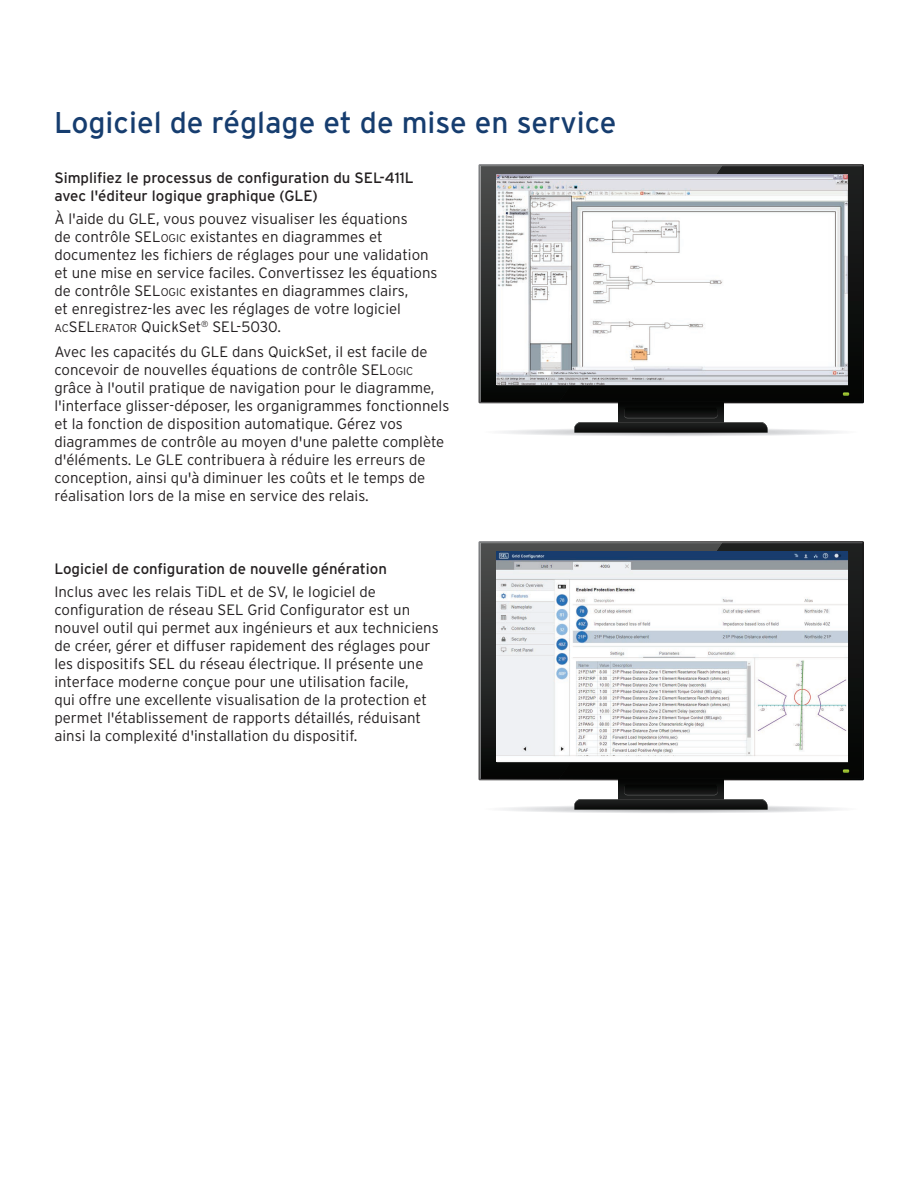
<style>
.page{position:relative;width:918px;height:1188px;background:#fff}
.page>*{position:absolute;margin:0;border:0;box-sizing:border-box;transform-origin:0 0}
.t1{font:30px "Interstate Poly";color:#163d6f}
.t2{font:300 15px/18px "Interstate Poly";color:#231f20}
.t3{font:15px/18px "Interstate Poly";color:#231f20}
.s1{font-style:inherit}
.s2{font-size:11.25px}
</style>
<div class="page">
<div style="left:497px;top:428px;width:348px;height:8px;background:#eff0f1;border-radius:50%"></div>
<div style="left:515px;top:429px;width:312px;height:7px;background:#e6e7e9;border-radius:50%"></div>
<div style="left:517px;top:429px;width:308px;height:6px;background:#ececee;border-radius:50%"></div>
<div style="left:526px;top:429px;width:290px;height:6px;background:#e6e7e9;border-radius:50%"></div>
<div style="left:535px;top:429px;width:272px;height:6px;background:#e1e2e4;border-radius:50%"></div>
<div style="left:544px;top:429px;width:254px;height:6px;background:#dddee0;border-radius:50%"></div>
<div style="left:546px;top:430px;width:250px;height:5px;background:#dddee0;border-radius:50%"></div>
<div style="left:553px;top:430px;width:236px;height:5px;background:#d9dadc;border-radius:50%"></div>
<hr style="left:563px;top:430px;width:215px;height:4px;background:#d5d6d8;border-radius:50%">
<hr style="left:571px;top:430px;width:200px;height:4px;background:#c6c7c9;border-radius:50%">
<hr style="left:608px;top:431px;width:125px;height:3px;background:#c1c2c4;border-radius:50%">
<svg style="left:478px;top:164px;width:386px;height:239px;background:#525252"></svg>
<div style="left:618px;top:399px;width:106px;height:28px;background:#050605"></div>
<svg style="left:480px;top:166px;width:382px;height:236px;background:#222423"></svg>
<svg style="left:843px;top:392px;width:6px;height:4px"></svg>
<svg style="left:574px;top:409px;width:194px;height:24px"></svg>
<img style="left:497px;top:175px;width:351px;height:210px">
<div style="left:497px;top:805px;width:348px;height:8px;background:#eff0f1;border-radius:50%"></div>
<div style="left:515px;top:806px;width:312px;height:7px;background:#e6e7e9;border-radius:50%"></div>
<div style="left:517px;top:806px;width:308px;height:6px;background:#ececee;border-radius:50%"></div>
<div style="left:526px;top:806px;width:290px;height:6px;background:#e6e7e9;border-radius:50%"></div>
<div style="left:535px;top:806px;width:272px;height:6px;background:#e1e2e4;border-radius:50%"></div>
<div style="left:544px;top:806px;width:254px;height:6px;background:#dddee0;border-radius:50%"></div>
<div style="left:546px;top:807px;width:250px;height:5px;background:#dddee0;border-radius:50%"></div>
<div style="left:553px;top:807px;width:236px;height:5px;background:#d9dadc;border-radius:50%"></div>
<hr style="left:563px;top:807px;width:215px;height:4px;background:#d5d6d8;border-radius:50%">
<hr style="left:571px;top:807px;width:200px;height:4px;background:#c6c7c9;border-radius:50%">
<hr style="left:608px;top:808px;width:125px;height:3px;background:#c1c2c4;border-radius:50%">
<svg style="left:478px;top:541px;width:386px;height:239px;background:#525252"></svg>
<div style="left:618px;top:776px;width:106px;height:28px;background:#050605"></div>
<svg style="left:480px;top:543px;width:382px;height:236px;background:#1f2122"></svg>
<svg style="left:843px;top:769px;width:6px;height:4px"></svg>
<svg style="left:574px;top:786px;width:194px;height:24px"></svg>
<img style="left:497px;top:552px;width:351px;height:210px">
<h1 class="t1" style="left:54px;top:101px;width:564px">Logiciel de réglage et de mise en service</h1>
<p class="t3" style="left:54px;top:169px;width:361px">Simplifiez le processus de configuration du SEL-411L avec l'éditeur logique graphique (GLE)</p>
<p class="t2" style="left:54px;top:209px;width:385px">À l'aide du GLE, vous pouvez visualiser les équations<br>de contrôle <span class="s1">SEL</span><span class="s2">OGIC</span> existantes en diagrammes et documentez les fichiers de réglages pour une validation et une mise en service faciles. Convertissez les équations de contrôle <span class="s1">SEL</span><span class="s2">OGIC</span> existantes en diagrammes clairs,<br>et enregistrez-les avec les réglages de votre logiciel <span class="s2">AC</span><span class="s1">SEL</span><span class="s2">ERATOR</span> QuickSet<sup>®</sup> SEL-5030.</p>
<p class="t2" style="left:54px;top:342px;width:397px">Avec les capacités du GLE dans QuickSet, il est facile de concevoir de nouvelles équations de contrôle <span class="s1">SEL</span><span class="s2">OGIC </span>grâce à l'outil pratique de navigation pour le diagramme, l'interface glisser-déposer, les organigrammes fonctionnels et la fonction de disposition automatique. Gérez vos diagrammes de contrôle au moyen d'une palette complète d'éléments. Le GLE contribuera à réduire les erreurs de conception, ainsi qu'à diminuer les coûts et le temps de réalisation lors de la mise en service des relais.</p>
<p class="t3" style="left:54px;top:560px;width:334px">Logiciel de configuration de nouvelle génération</p>
<p class="t2" style="left:54px;top:582px;width:386px">Inclus avec les relais TiDL et de SV, le logiciel de configuration de réseau SEL Grid Configurator est un nouvel outil qui permet aux ingénieurs et aux techniciens de créer, gérer et diffuser rapidement des réglages pour les dispositifs SEL du réseau électrique. Il présente une interface moderne conçue pour une utilisation facile,<br>qui offre une excellente visualisation de la protection et permet l'établissement de rapports détaillés, réduisant ainsi la complexité d'installation du dispositif.</p>
</div>
